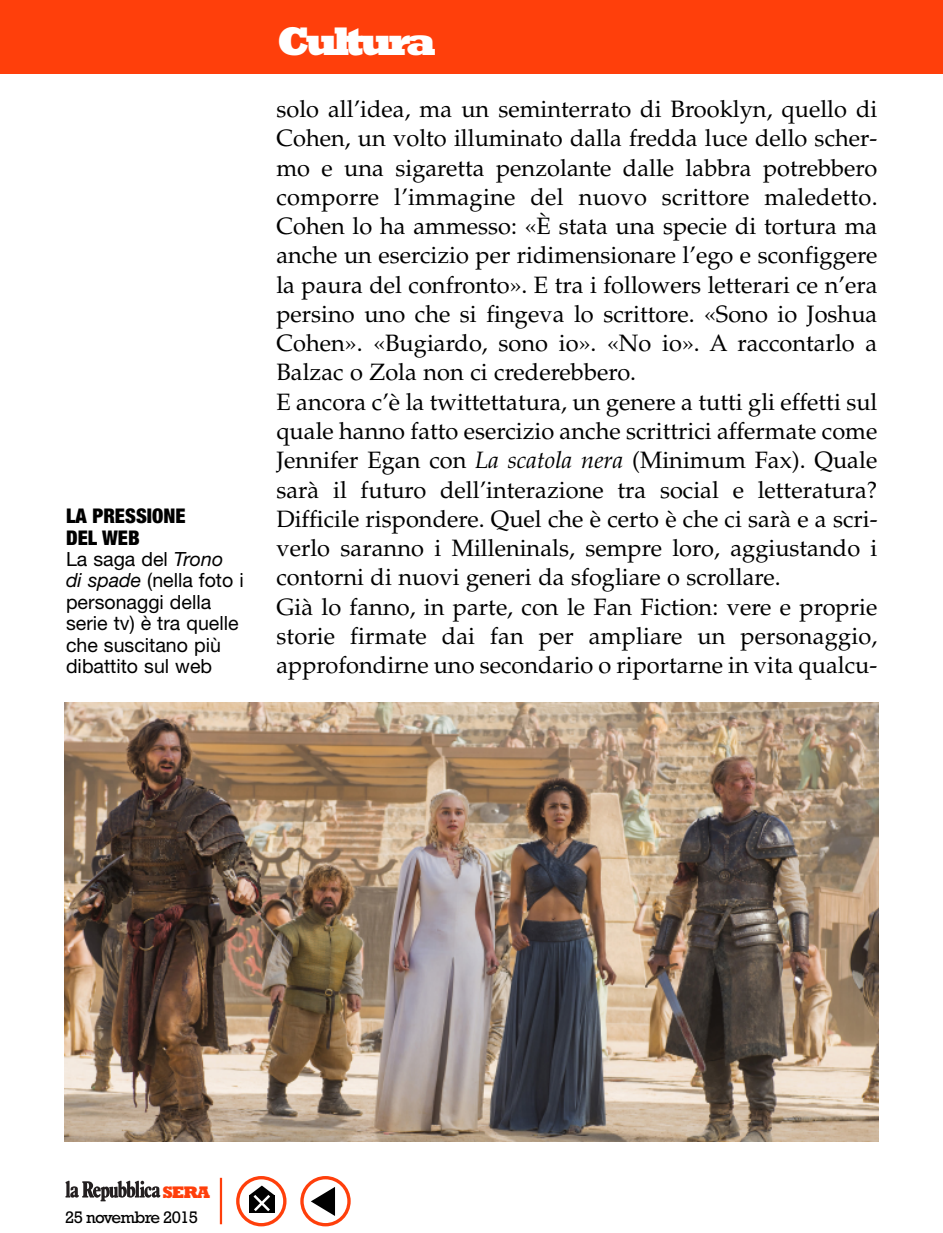
<style>
.page{position:relative;width:943px;height:1233px;background:#fff}
.page>*{position:absolute;margin:0;border:0;box-sizing:border-box;transform-origin:0 0}
.t1{font:800 40.5px "Rockwell";letter-spacing:-.105em;color:#fff}
.t2{font:23.62px/29.2px "Palatino";color:#000}
.t3{font:900 condensed 20.25px/21.4px "Helvetica Neue";color:#000}
.t4{font:19.57px/21.4px "Helvetica Neue";color:#000}
.t5{font:17.1px "Rockwell";letter-spacing:-.045em;color:#000}
.t6{font:800 17.1px "Rockwell";color:#ff3f0b}
.s1{font-style:italic}
</style>
<div class="page">
<div style="left:0;top:0;width:943px;height:74px;background:#ff3f0b"></div>
<svg style="left:65px;top:1180px;width:95px;height:21px"></svg>
<hr style="left:220px;top:1177px;width:2px;height:47px;background:#ff3f0b">
<svg style="left:236px;top:1176px;width:50px;height:50px"></svg>
<svg style="left:300px;top:1176px;width:51px;height:50px"></svg>
<img style="left:64px;top:702px;width:814px;height:439px">
<p class="t3" style="left:66px;top:507px;width:121px">LA PRESSIONE<br>DEL WEB</p>
<p class="t4" style="left:66px;top:550px;width:179px">La saga del <span class="s1">Trono di spade</span> (nella foto i personaggi della serie tv) è tra quelle che suscitano più dibattito sul web</p>
<h1 class="t1" style="left:277px;top:27px;width:160px">Cultura</h1>
<p class="t2" style="left:276px;top:97px;width:602px">solo all’idea, ma un seminterrato di Brooklyn, quello di Cohen, un volto illuminato dalla fredda luce dello scher&shy;mo e una sigaretta penzolante dalle labbra potrebbero comporre l’immagine del nuovo scrittore maledetto.<br>Cohen lo ha ammesso: «È stata una specie di tortura ma anche un esercizio per ridimensionare l’ego e sconfiggere la paura del confronto». E tra i followers letterari ce n’era persino uno che si fingeva lo scrittore. «Sono io Joshua Cohen». «Bugiardo, sono io». «No io». A raccontarlo a Balzac o Zola non ci crederebbero.<br>E ancora c’è la twittettatura, un genere a tutti gli effetti sul quale hanno fatto esercizio anche scrittrici affermate come Jennifer Egan con <span class="s1">La scatola nera</span> (Minimum Fax). Quale sarà il futuro dell’interazione tra social e letteratura?<br>Difficile rispondere. Quel che è certo è che ci sarà e a scri&shy;verlo saranno i Milleninals, sempre loro, aggiustando i contorni di nuovi generi da sfogliare o scrollare.<br>Già lo fanno, in parte, con le Fan Fiction: vere e proprie storie firmate dai fan per ampliare un personaggio, approfondirne uno secondario o riportarne in vita qualcu-</p>
<p class="t6" style="left:163px;top:1186px;width:49px">SERA</p>
<p class="t5" style="left:65px;top:1211px;width:134px">25 novembre 2015</p>
</div>
